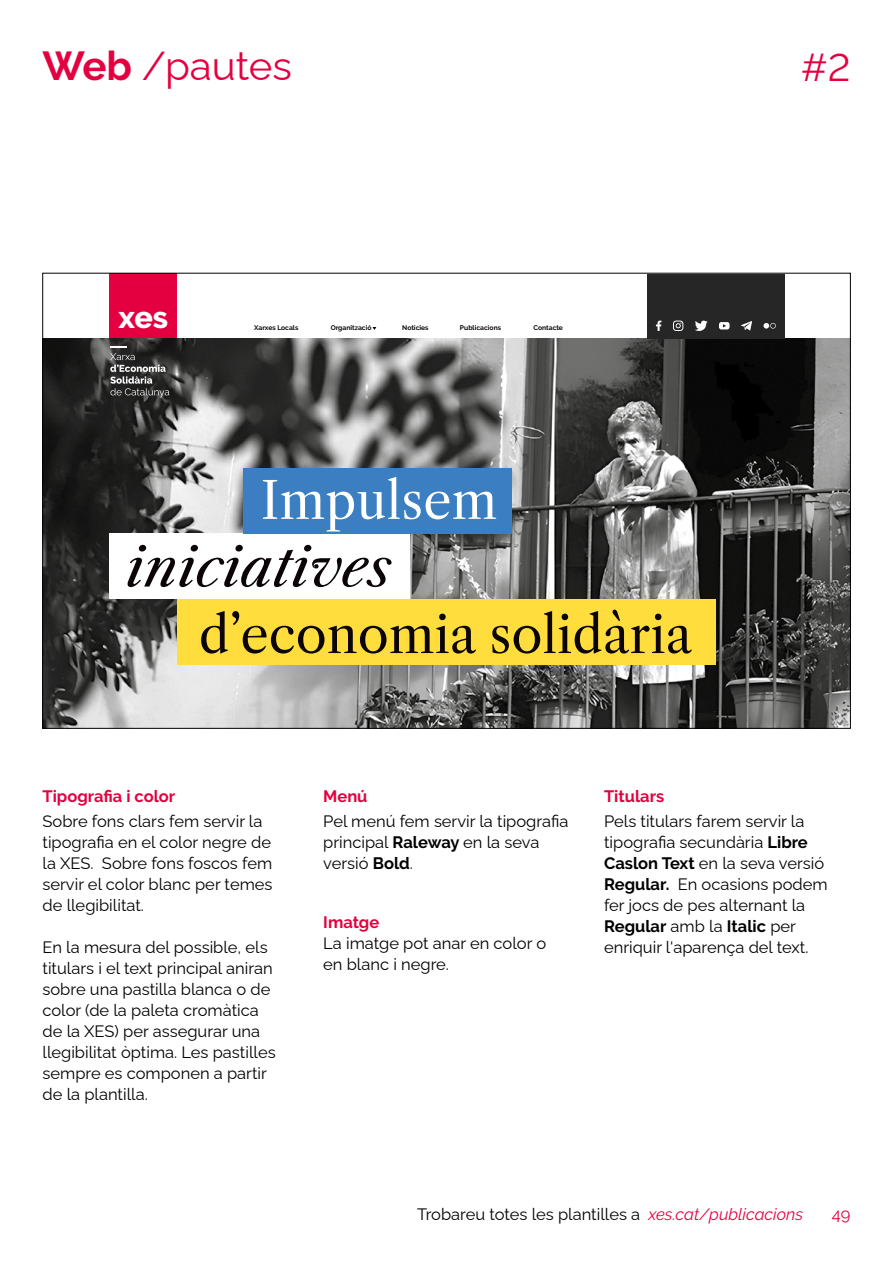
<style>
.page{position:relative;width:893px;height:1263px;background:#fff}
.page>*{position:absolute;margin:0;border:0;box-sizing:border-box;transform-origin:0 0}
.t1{font:italic 53.4px "Libre Caslon Text";color:#0b0506}
.t2{font:50.55px "Libre Caslon Text";color:#0b0506}
.t3{font:50.55px "Libre Caslon Text";color:#fff}
.t4{font:40.35px "Raleway";color:#e40040}
.t5{font:39px "Raleway";color:#e40040}
.t6{font:800 30.6px "Raleway";color:#fff}
.t7{font:16.5px/21px "Raleway";color:#000}
.t8{font:700 16.5px "Raleway";color:#e40040}
.t9{font:16.5px "Raleway";color:#e40040}
.t10{font:700 6.75px "Raleway";color:#0b0506}
.s1{font-weight:700}
.s2{font-style:italic;color:#e40040}
</style>
<div class="page">
<img style="left:42px;top:338px;width:808px;height:391px">
<div style="left:647px;top:274px;width:137px;height:65px;background:#262626"></div>
<div style="left:177px;top:599px;width:539px;height:66px;background:#ffdd3d"></div>
<div style="left:110px;top:533px;width:300px;height:66px;background:#fff"></div>
<div style="left:244px;top:468px;width:268px;height:66px;background:#3b7fc2"></div>
<div style="left:110px;top:273px;width:67px;height:65px;background:#e40040"></div>
<svg style="left:673px;top:321px;width:10px;height:10px"></svg>
<svg style="left:656px;top:321px;width:5px;height:10px"></svg>
<svg style="left:695px;top:321px;width:12px;height:10px"></svg>
<svg style="left:719px;top:322px;width:10px;height:7px"></svg>
<svg style="left:763px;top:323px;width:13px;height:6px"></svg>
<svg style="left:741px;top:321px;width:11px;height:9px"></svg>
<svg style="left:110px;top:347px;width:59px;height:50px;background:#4c4c4b"></svg>
<h3 class="t4" style="left:43px;top:34px;width:251px"><span class="s1">Web</span> /pautes</h3>
<h3 class="t5" style="left:801px;top:36px;width:51px">#2</h3>
<h3 class="t6" style="left:118px;top:300px;width:51px">xes</h3>
<p class="t10" style="left:254px;top:324px;width:46px">Xarxes Locals</p>
<p class="t10" style="left:331px;top:324px;width:42px">Organització</p>
<p class="t10" style="left:402px;top:324px;width:28px">Notícies</p>
<p class="t10" style="left:460px;top:324px;width:43px">Publicacions</p>
<p class="t10" style="left:533px;top:324px;width:31px">Contacte</p>
<h2 class="t3" style="left:261px;top:470px;width:238px">Impulsem</h2>
<h1 class="t1" style="left:126px;top:535px;width:267px">iniciatives</h1>
<h2 class="t2" style="left:199px;top:604px;width:495px">d’economia solidària</h2>
<p class="t8" style="left:43px;top:787px;width:134px">Tipografia i color</p>
<p class="t7" style="left:43px;top:809px;width:231px">Sobre fons clars fem servir la tipografia en el color negre de la XES. Sobre fons foscos fem servir el color blanc per temes de llegibilitat.</p>
<p class="t7" style="left:43px;top:935px;width:235px">En la mesura del possible, els titulars i el text principal aniran sobre una pastilla blanca o de color (de la paleta cromàtica de la XES) per assegurar una llegibilitat òptima. Les pastilles sempre es componen a partir de la plantilla.</p>
<p class="t8" style="left:323px;top:787px;width:46px">Menú</p>
<p class="t7" style="left:323px;top:809px;width:247px">Pel menú fem servir la tipografia principal <span class="s1">Raleway</span> en la seva versió <span class="s1">Bold</span>.</p>
<p class="t8" style="left:323px;top:912px;width:57px">Imatge</p>
<p class="t7" style="left:323px;top:930px;width:224px">La imatge pot anar en color o en blanc i negre.</p>
<p class="t8" style="left:604px;top:787px;width:62px">Titulars</p>
<p class="t7" style="left:604px;top:809px;width:225px">Pels titulars farem servir la tipografia secundària <span class="s1">Libre<br>Caslon Text</span> en la seva versió<br><span class="s1">Regular.</span> En ocasions podem fer jocs de pes alternant la<br><span class="s1">Regular</span> amb la <span class="s1">Italic</span> per enriquir l'aparença del text.</p>
<p class="t7" style="left:417px;top:1202px;width:388px">Trobareu totes les plantilles a <span class="s2">xes.cat/publicacions</span></p>
<p class="t9" style="left:832px;top:1201px;width:20px">49</p>
</div>
